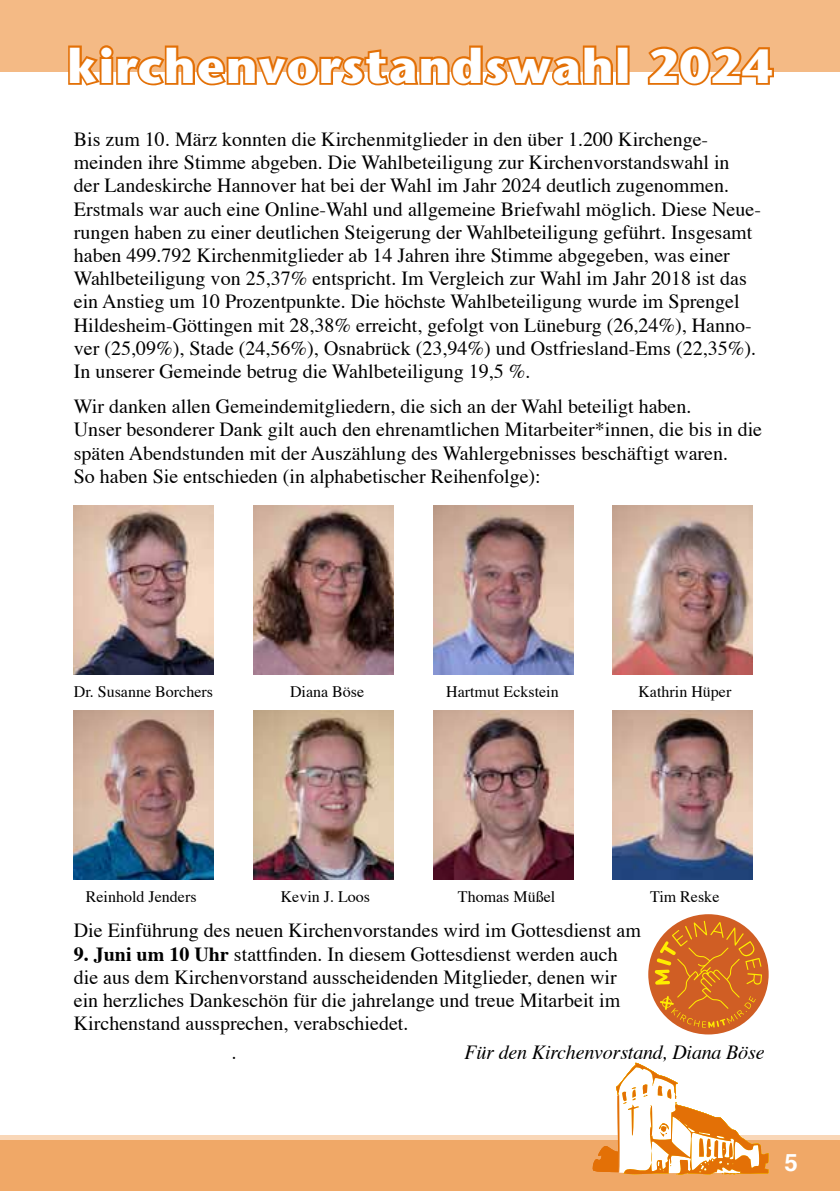
<style>
.page{position:relative;width:840px;height:1191px;background:#fff}
.page>*{position:absolute;margin:0;border:0;box-sizing:border-box;transform-origin:0 0}
.t1{font:700 48px "Stone Sans";letter-spacing:.025em;color:#fff}
.t2{font:700 24px "Helvetica";color:#fff}
.t3{font:20px/23.2px "Times";color:#000}
.t4{font:italic 20px "Times";letter-spacing:-.01em;color:#000}
.t5{font:20px "Times";color:#000;scale:.95 1}
.t6{font:16px "Times";color:#000}
.s1{font-weight:700}
</style>
<div class="page">
<div style="left:0;top:0;width:839px;height:72px;background:#f4ba85"></div>
<div style="left:0;top:1137px;width:839px;height:54px;background:#f0a867"></div>
<div style="left:0;top:1135px;width:839px;height:5px;background:#f9d7b8"></div>
<img style="left:74px;top:505px;width:140px;height:169px">
<img style="left:253px;top:505px;width:140px;height:169px">
<img style="left:433px;top:505px;width:140px;height:169px">
<img style="left:612px;top:505px;width:140px;height:169px">
<img style="left:74px;top:710px;width:140px;height:169px">
<img style="left:253px;top:710px;width:140px;height:169px">
<img style="left:433px;top:710px;width:140px;height:169px">
<img style="left:612px;top:710px;width:140px;height:169px">
<div style="left:648px;top:914px;width:120px;height:120px;background:#d05e24;border-radius:50%"></div>
<svg style="left:654px;top:920px;width:107px;height:108px"></svg>
<svg style="left:68px;top:45px;width:545px;height:41px"></svg>
<div style="left:615px;top:45px;width:14px;height:40px;border:4px solid #e37006"></div>
<svg style="left:647px;top:46px;width:127px;height:40px"></svg>
<svg style="left:592px;top:1062px;width:176px;height:113px"></svg>
<h1 class="t1" style="left:67px;top:37px;width:706px">kirchenvorstandswahl 2024</h1>
<p class="t3" style="left:74px;top:126px;width:688px">Bis zum 10. März konnten die Kirchenmitglieder in den über 1.200 Kirchenge&shy;meinden ihre Stimme abgeben. Die Wahlbeteiligung zur Kirchenvorstandswahl in<br>der Landeskirche Hannover hat bei der Wahl im Jahr 2024 deutlich zugenommen.<br>Erstmals war auch eine Online-Wahl und allgemeine Briefwahl möglich. Diese Neue&shy;rungen haben zu einer deutlichen Steigerung der Wahlbeteiligung geführt. Insgesamt haben 499.792 Kirchenmitglieder ab 14 Jahren ihre Stimme abgegeben, was einer Wahlbeteiligung von 25,37% entspricht. Im Vergleich zur Wahl im Jahr 2018 ist das ein Anstieg um 10 Prozentpunkte. Die höchste Wahlbeteiligung wurde im Sprengel Hildesheim-Göttingen mit 28,38% erreicht, gefolgt von Lüneburg (26,24%), Hanno&shy;ver (25,09%), Stade (24,56%), Osnabrück (23,94%) und Ostfriesland-Ems (22,35%).<br>In unserer Gemeinde betrug die Wahlbeteiligung 19,5 %.</p>
<p class="t3" style="left:74px;top:393px;width:689px">Wir danken allen Gemeindemitgliedern, die sich an der Wahl beteiligt haben.<br>Unser besonderer Dank gilt auch den ehrenamtlichen Mitarbeiter*innen, die bis in die späten Abendstunden mit der Auszählung des Wahlergebnisses beschäftigt waren.<br>So haben Sie entschieden (in alphabetischer Reihenfolge):</p>
<p class="t6" style="left:74px;top:676px;width:141px">Dr. Susanne Borchers</p>
<p class="t6" style="left:290px;top:676px;width:76px">Diana Böse</p>
<p class="t6" style="left:446px;top:676px;width:114px">Hartmut Eckstein</p>
<p class="t6" style="left:638px;top:676px;width:94px">Kathrin Hüper</p>
<p class="t6" style="left:86px;top:882px;width:112px">Reinhold Jenders</p>
<p class="t6" style="left:280px;top:882px;width:91px">Kevin J. Loos</p>
<p class="t6" style="left:457px;top:882px;width:99px">Thomas Müßel</p>
<p class="t6" style="left:649px;top:882px;width:71px">Tim Reske</p>
<p class="t3" style="left:74px;top:917px;width:568px">Die Einführung des neuen Kirchenvorstandes wird im Gottesdienst am</p>
<p class="t3" style="left:74px;top:940px;width:547px"><span class="s1">9. Juni um 10 Uhr</span> stattfinden. In diesem Gottesdienst werden auch die aus dem Kirchenvorstand ausscheidenden Mitglieder, denen wir ein herzliches Dankeschön für die jahrelange und treue Mitarbeit im Kirchenstand aussprechen, verabschiedet.</p>
<p class="t5" style="left:231px;top:1033px;width:6px">.</p>
<p class="t4" style="left:464px;top:1034px;width:301px">Für den Kirchenvorstand, Diana Böse</p>
<p class="t2" style="left:784px;top:1142px;width:19px">55</p>
</div>
